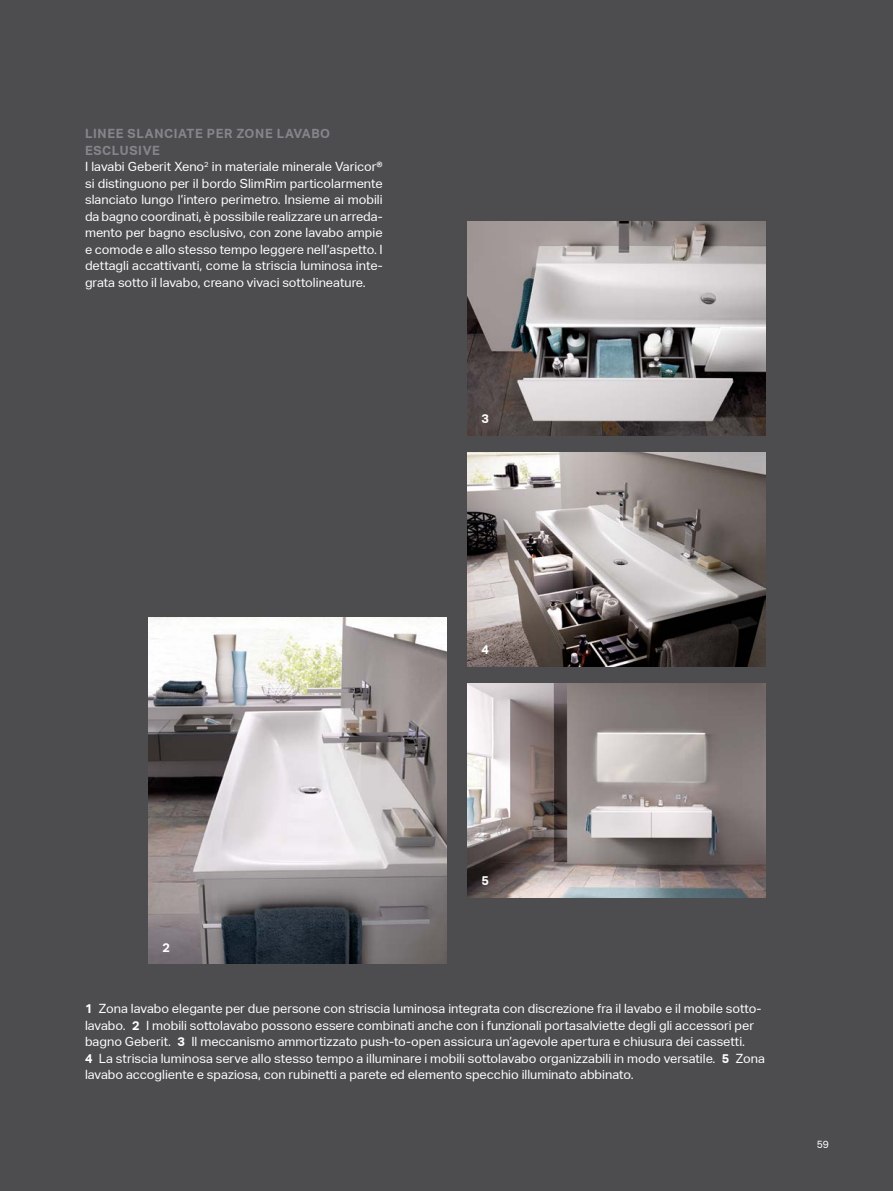
<style>
.page{position:relative;width:893px;height:1191px;background:#4d4d50}
.page>*{position:absolute;margin:0;border:0;box-sizing:border-box;transform-origin:0 0}
.t1{font:12.75px/16.5px "Aktiv Grotesk Geberit";color:#fff}
.t2{font:700 12.75px "Aktiv Grotesk Geberit";color:#fff}
.t3{font:10.5px "Aktiv Grotesk Geberit";color:#fff}
.s1{font-weight:700;color:#87858c}
.s2{font-weight:700}
</style>
<div class="page">
<img style="left:468px;top:452px;width:297px;height:214px">
<img style="left:468px;top:221px;width:297px;height:214px">
<img style="left:468px;top:683px;width:297px;height:214px">
<img style="left:149px;top:617px;width:297px;height:346px">
<p class="t1" style="left:85px;top:126px;width:299px"><span class="s1">LINEE SLANCIATE PER ZONE LAVABO ESCLUSIVE<br></span>I lavabi Geberit Xeno<sup>2</sup> in materiale minerale Varicor® si distinguono per il bordo SlimRim particolarmente slanciato lungo l’intero perimetro. Insieme ai mobili da bagno coordinati, è possibile realizzare un arreda&shy;mento per bagno esclusivo, con zone lavabo ampie e comode e allo stesso tempo leggere nell’aspetto. I dettagli accattivanti, come la striscia luminosa inte&shy;grata sotto il lavabo, creano vivaci sottolineature.</p>
<p class="t2" style="left:481px;top:411px;width:9px">3</p>
<p class="t2" style="left:481px;top:642px;width:9px">4</p>
<p class="t2" style="left:163px;top:939px;width:9px">2</p>
<p class="t2" style="left:481px;top:873px;width:9px">5</p>
<p class="t1" style="left:85px;top:1000px;width:681px"><span class="s2">1</span> Zona lavabo elegante per due persone con striscia luminosa integrata con discrezione fra il lavabo e il mobile sotto&shy;lavabo. <span class="s2">2</span> I mobili sottolavabo possono essere combinati anche con i funzionali portasalviette degli gli accessori per bagno Geberit. <span class="s2">3</span> Il meccanismo ammortizzato push-to-open assicura un’agevole apertura e chiusura dei cassetti.<br><span class="s2">4</span> La striscia luminosa serve allo stesso tempo a illuminare i mobili sottolavabo organizzabili in modo versatile. <span class="s2">5</span> Zona lavabo accogliente e spaziosa, con rubinetti a parete ed elemento specchio illuminato abbinato.</p>
<p class="t3" style="left:817px;top:1138px;width:14px">59</p>
</div>
